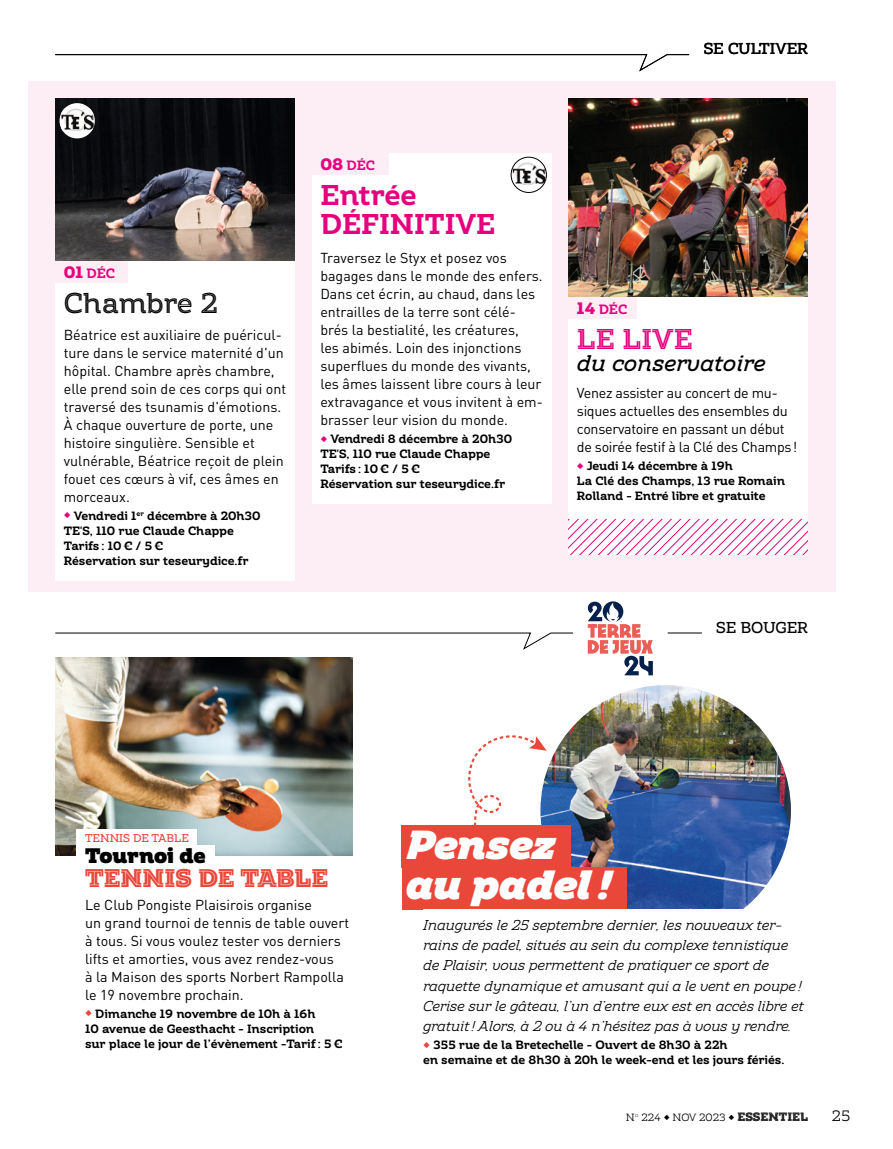
<style>
.page{position:relative;width:893px;height:1149px;background:#fff}
.page>*{position:absolute;margin:0;border:0;box-sizing:border-box;transform-origin:0 0}
.t1{font:italic 900 40.5px/40.5px "Amazing Slab";letter-spacing:-.005em;color:#fff}
.t2{font:700 28.5px/29.2px "Amazing Slab";color:#e6007d}
.t3{font:500 28.5px "Amazing Slab Inline";letter-spacing:-.02em;color:#000}
.t4{font:700 28.5px "Amazing Slab Inline";color:#e6007d}
.t5{font:900 25.5px "Amazing Slab Inline";color:#e9473a}
.t6{font:italic 500 22.5px "Amazing Slab";color:#000}
.t7{font:900 21px "Amazing Slab";letter-spacing:-.01em;color:#000}
.t8{font:500 15.75px "Amazing Slab";color:#000}
.t9{font:15px "Amazing Slab";color:#000}
.t10{font:14.25px/18px "DIN Pro";color:#000}
.t11{font:italic 14.25px/20.2px "Amazing Slab";letter-spacing:-.01em;color:#000}
.t12{font:14.25px/18px "DIN Pro";letter-spacing:-.02em;color:#000}
.t13{font:700 13.5px "Amazing Slab";color:#e6007d}
.t14{font:700 12px/15px "Amazing Slab";color:#000}
.t15{font:500 11.25px "Amazing Slab";color:#e9473a}
.t16{font:10.5px "Amazing Slab";color:#000}
.s1{font-weight:800;font-size:16.5px}
.s2{color:#e6007d}
.s3{color:#e9473a}
.s4{font-weight:700}
.s5{font-family:"Amazing Slab Inline";font-weight:800;font-size:12px}
</style>
<div class="page">
<div style="left:28px;top:81px;width:808px;height:510px;background:#fdeef6"></div>
<svg style="left:468px;top:735px;width:72px;height:90px"></svg>
<img style="left:568px;top:99px;width:240px;height:198px">
<img style="left:55px;top:99px;width:240px;height:162px">
<img style="left:55px;top:657px;width:297px;height:198px">
<img style="left:540px;top:685px;width:251px;height:224px">
<div style="left:402px;top:867px;width:224px;height:42px;background:#e9473a"></div>
<div style="left:402px;top:825px;width:169px;height:42px;background:#e9473a"></div>
<div style="left:60px;top:103px;width:35px;height:35px;background:#fff;border-radius:50%"></div>
<img style="left:61px;top:108px;width:33px;height:23px">
<div style="left:77px;top:828px;width:120px;height:17px;background:#fff"></div>
<div style="left:77px;top:845px;width:138px;height:21px;background:#fff"></div>
<div style="left:55px;top:261px;width:240px;height:319px;background:#fff"></div>
<div style="left:312px;top:153px;width:239px;height:350px;background:#fff"></div>
<svg style="left:568px;top:518px;width:240px;height:36px"></svg>
<div style="left:568px;top:297px;width:240px;height:221px;background:#fff"></div>
<div style="left:568px;top:297px;width:68px;height:21px;background:#fdeef6"></div>
<div style="left:55px;top:261px;width:73px;height:21px;background:#fdeef6"></div>
<div style="left:312px;top:153px;width:76px;height:21px;background:#fdeef6"></div>
<img style="left:513px;top:162px;width:32px;height:23px">
<div style="left:511px;top:157px;width:36px;height:36px;border:1px solid #000;border-radius:50%"></div>
<svg style="left:55px;top:54px;width:635px;height:18px"></svg>
<svg style="left:588px;top:601px;width:65px;height:74px"></svg>
<hr style="left:668px;top:632px;width:34px;height:1px;background:#000">
<svg style="left:55px;top:632px;width:518px;height:18px"></svg>
<p class="t8" style="left:704px;top:37px;width:106px">SE CULTIVER</p>
<p class="t13" style="left:64px;top:263px;width:53px"><span class="s1">01</span> DÉC</p>
<h2 class="t3" style="left:64px;top:281px;width:156px">Chambre 2</h2>
<p class="t10" style="left:64px;top:324px;width:224px">Béatrice est auxiliaire de puéricul&shy;ture dans le service maternité d'un hôpital. Chambre après chambre, elle prend soin de ces corps qui ont traversé des tsunamis d'émotions.<br>À chaque ouverture de porte, une histoire singulière. Sensible et vulnérable, Béatrice reçoit de plein fouet ces cœurs à vif, ces âmes en morceaux.</p>
<p class="t14" style="left:64px;top:507px;width:198px"><span class="s2">◆</span> Vendredi 1<sup>er</sup> décembre à 20h30<br>TE'S, 110 rue Claude Chappe<br>Tarifs : 10 € / 5 €<br>Réservation sur teseurydice.fr</p>
<p class="t13" style="left:320px;top:155px;width:56px"><span class="s1">08</span> DÉC</p>
<h2 class="t2" style="left:320px;top:177px;width:177px">Entrée<br>DÉFINITIVE</h2>
<p class="t10" style="left:320px;top:247px;width:224px">Traversez le Styx et posez vos bagages dans le monde des enfers.<br>Dans cet écrin, au chaud, dans les entrailles de la terre sont célé&shy;brés la bestialité, les créatures,<br>les abimés. Loin des injonctions superflues du monde des vivants, les âmes laissent libre cours à leur extravagance et vous invitent à em&shy;brasser leur vision du monde.</p>
<p class="t14" style="left:320px;top:430px;width:193px"><span class="s2">◆</span> Vendredi 8 décembre à 20h30<br>TE'S, 110 rue Claude Chappe<br>Tarifs : 10 € / 5 €<br>Réservation sur teseurydice.fr</p>
<p class="t13" style="left:577px;top:299px;width:52px"><span class="s1">14</span> DÉC</p>
<h2 class="t4" style="left:577px;top:316px;width:117px">LE LIVE</h2>
<h3 class="t6" style="left:577px;top:347px;width:190px">du conservatoire</h3>
<p class="t12" style="left:577px;top:382px;width:222px">Venez assister au concert de mu&shy;siques actuelles des ensembles du conservatoire en passant un début de soirée festif à la Clé des Champs!</p>
<p class="t14" style="left:577px;top:457px;width:210px"><span class="s2">◆</span> Jeudi 14 décembre à 19h<br>La Clé des Champs, 13 rue Romain<br>Rolland - Entré libre et gratuite</p>
<p class="t8" style="left:716px;top:615px;width:93px">SE BOUGER</p>
<p class="t15" style="left:85px;top:829px;width:105px">TENNIS DE TABLE</p>
<h3 class="t7" style="left:85px;top:838px;width:122px">Tournoi de</h3>
<h3 class="t5" style="left:85px;top:857px;width:245px">TENNIS DE TABLE</h3>
<p class="t10" style="left:85px;top:893px;width:266px">Le Club Pongiste Plaisirois organise<br>un grand tournoi de tennis de table ouvert à tous. Si vous voulez tester vos derniers lifts et amorties, vous avez rendez-vous<br>à la Maison des sports Norbert Rampolla le 19 novembre prochain.</p>
<p class="t14" style="left:85px;top:1004px;width:259px"><span class="s3">◆</span> Dimanche 19 novembre de 10h à 16h<br>10 avenue de Geesthacht - Inscription<br>sur place le jour de l’évènement -Tarif : 5 €</p>
<h1 class="t1" style="left:406px;top:820px;width:206px">Pensez au padel !</h1>
<p class="t11" style="left:423px;top:913px;width:382px">Inaugurés le 25 septembre dernier, les nouveaux ter&shy;rains de padel, situés au sein du complexe tennistique de Plaisir, vous permettent de pratiquer ce sport de raquette dynamique et amusant qui a le vent en poupe !<br>Cerise sur le gâteau, l’un d’entre eux est en accès libre et gratuit ! Alors, à 2 ou à 4 n’hésitez pas à vous y rendre.</p>
<p class="t14" style="left:423px;top:1035px;width:363px"><span class="s3">◆</span> 355 rue de la Bretechelle - Ouvert de 8h30 à 22h<br>en semaine et de 8h30 à 20h le week-end et les jours fériés.</p>
<p class="t16" style="left:626px;top:1109px;width:184px">N° 224 <span class="s4">◆</span> NOV 2023 <span class="s4">◆</span> <span class="s5">ESSENTIEL</span></p>
<p class="t9" style="left:832px;top:1104px;width:20px">25</p>
</div>
